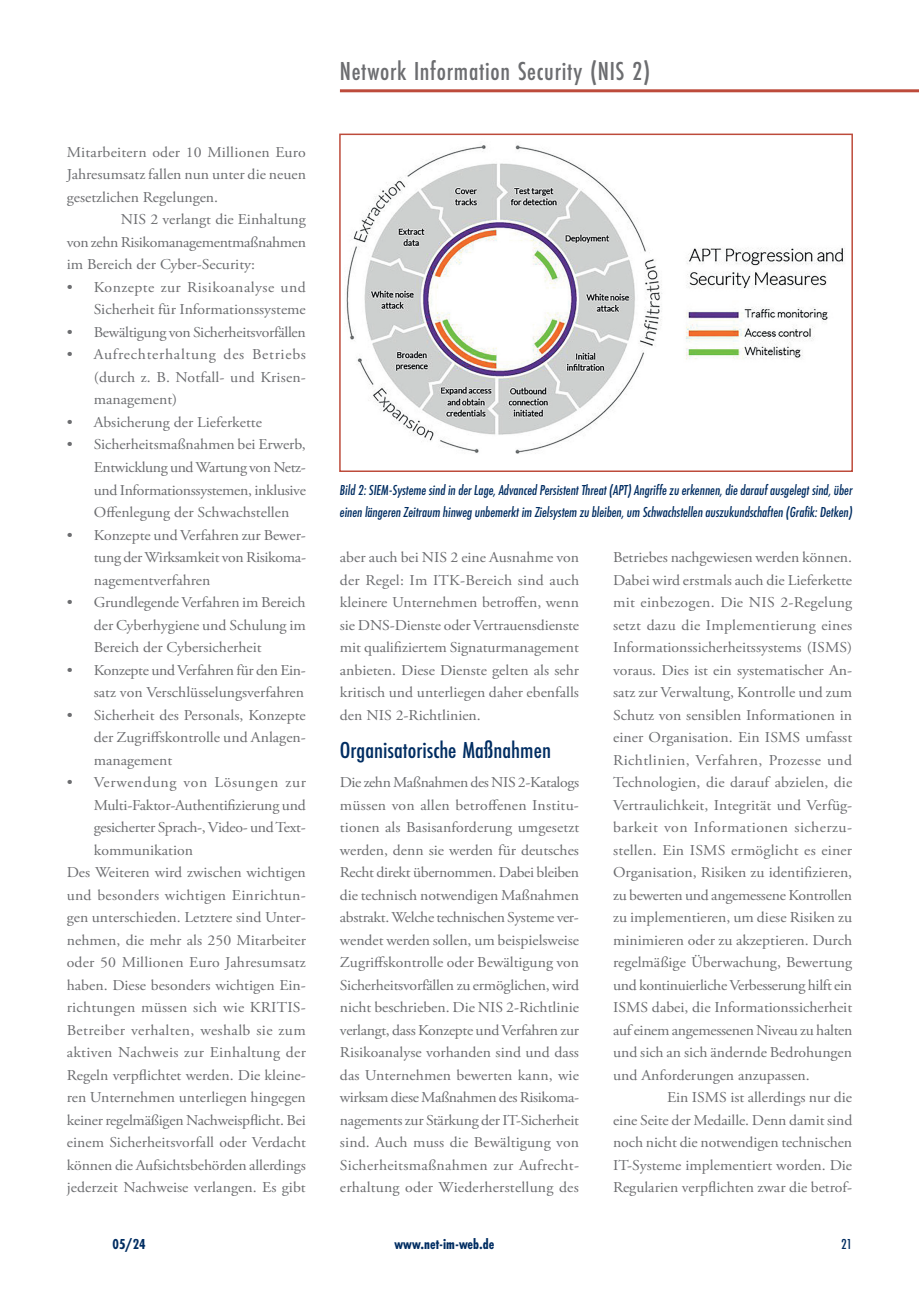
<style>
.page{position:relative;width:919px;height:1289px;background:#fff}
.page>*{position:absolute;margin:0;border:0;box-sizing:border-box;transform-origin:0 0}
.t1{font:500 27px "Futura PT Cond";letter-spacing:.025em;color:#6c6d70}
.t2{font:500 24px "Futura PT Cond";color:#002d62;scale:1.05 1}
.t3{font:15px/22.5px "Adobe Garamond Pro";color:#6c6d70;text-align:justify;scale:1.05 1}
.t4{font:italic 500 15px/22.5px "Futura PT Cond";letter-spacing:-.005em;color:#002d62}
.t5{font:15px "Adobe Garamond Pro";letter-spacing:-.02em;color:#6c6d70;scale:1.05 1}
.t6{font:15px "Adobe Garamond Pro";letter-spacing:.025em;color:#6c6d70;scale:1.05 1}
.t7{font:15px "Adobe Garamond Pro";letter-spacing:.04em;color:#6c6d70;scale:1.05 1}
.t8{font:700 15px "Futura PT Cond";color:#002d62}
.t9{font:500 15px "Futura PT Cond";color:#002d62}
</style>
<div class="page">
<hr style="left:340px;top:89px;width:578px;height:3px;background:#bd4b3b">
<img style="left:346px;top:145px;width:499px;height:309px">
<div style="left:339px;top:134px;width:513px;height:338px;border:2px solid #bd4b3b"></div>
<p class="t3" style="left:67px;top:141px;width:229px">Mitarbeitern oder 10 Millionen Euro Jahresumsatz fallen nun unter die neuen gesetzlichen Regelungen.</p>
<p class="t3" style="left:67px;top:209px;width:229px;text-indent:54px">NIS 2 verlangt die Einhaltung von zehn Risikomanagementmaßnahmen im Bereich der Cyber-Security:</p>
<p class="t3" style="left:67px;top:276px;width:229px;text-align:right">• Konzepte zur Risikoanalyse und<br>Sicherheit für Informationssysteme</p>
<p class="t5" style="left:67px;top:323px;width:229px">• Bewältigung von Sicherheitsvorfällen</p>
<p class="t3" style="left:94px;top:344px;width:204px;text-indent:-27px">• Aufrechterhaltung des Betriebs (durch z. B. Notfall- und Krisen&shy;management)</p>
<p class="t3" style="left:67px;top:411px;width:187px">• Absicherung der Lieferkette</p>
<p class="t3" style="left:94px;top:434px;width:203px;text-indent:-27px">• Sicherheitsmaßnahmen bei Erwerb, Entwicklung und Wartung von Netz&shy;und Informationssystemen, inklusive Offenlegung der Schwachstellen</p>
<p class="t3" style="left:94px;top:524px;width:204px;text-indent:-27px">• Konzepte und Verfahren zur Bewer&shy;tung der Wirksamkeit von Risikoma&shy;nagementverfahren</p>
<p class="t3" style="left:94px;top:591px;width:203px;text-indent:-27px">• Grundlegende Verfahren im Bereich der Cyberhygiene und Schulung im Bereich der Cybersicherheit</p>
<p class="t3" style="left:67px;top:659px;width:229px;text-align:right">• Konzepte und Verfahren für den Ein&shy;satz von Verschlüsselungsverfahren</p>
<p class="t3" style="left:94px;top:704px;width:203px;text-indent:-27px">• Sicherheit des Personals, Konzepte der Zugriffskontrolle und Anlagen&shy;management</p>
<p class="t7" style="left:67px;top:773px;width:229px">• Verwendung von Lösungen zur</p>
<p class="t3" style="left:94px;top:794px;width:203px">Multi-Faktor-Authentifizierung und</p>
<p class="t5" style="left:94px;top:818px;width:203px">gesicherter Sprach-, Video- und Text-</p>
<p class="t3" style="left:94px;top:839px;width:96px">kommunikation</p>
<p class="t3" style="left:67px;top:861px;width:229px">Des Weiteren wird zwischen wichtigen</p>
<p class="t3" style="left:67px;top:884px;width:229px">und besonders wichtigen Einrichtun-</p>
<p class="t3" style="left:67px;top:906px;width:229px">gen unterschieden. Letztere sind Unter-</p>
<p class="t3" style="left:67px;top:929px;width:229px">nehmen, die mehr als 250 Mitarbeiter</p>
<p class="t3" style="left:67px;top:951px;width:229px">oder 50 Millionen Euro Jahresumsatz</p>
<p class="t3" style="left:67px;top:974px;width:229px">haben. Diese besonders wichtigen Ein-</p>
<p class="t3" style="left:67px;top:996px;width:229px">richtungen müssen sich wie KRITIS-</p>
<p class="t6" style="left:67px;top:1021px;width:229px">Betreiber verhalten, weshalb sie zum</p>
<p class="t3" style="left:67px;top:1041px;width:229px">aktiven Nachweis zur Einhaltung der</p>
<p class="t3" style="left:67px;top:1064px;width:229px">Regeln verpflichtet werden. Die kleine-</p>
<p class="t3" style="left:67px;top:1086px;width:229px">ren Unternehmen unterliegen hingegen</p>
<p class="t3" style="left:67px;top:1109px;width:229px">keiner regelmäßigen Nachweispflicht. Bei</p>
<p class="t3" style="left:67px;top:1131px;width:229px">einem Sicherheitsvorfall oder Verdacht</p>
<p class="t3" style="left:67px;top:1154px;width:229px">können die Aufsichtsbehörden allerdings</p>
<p class="t3" style="left:67px;top:1176px;width:229px">jederzeit Nachweise verlangen. Es gibt</p>
<h1 class="t1" style="left:340px;top:55px;width:312px">Network Information Security (NIS 2)</h1>
<p class="t4" style="left:340px;top:478px;width:514px">Bild 2: SIEM-Systeme sind in der Lage, Advanced Persistent Threat (APT) Angriffe zu erkennen, die darauf ausgelegt sind, über einen längeren Zeitraum hinweg unbemerkt im Zielsystem zu bleiben, um Schwachstellen auszukundschaften (Grafik: Detken)</p>
<p class="t3" style="left:340px;top:546px;width:229px">aber auch bei NIS 2 eine Ausnahme von der Regel: Im ITK-Bereich sind auch kleinere Unternehmen betroffen, wenn sie DNS-Dienste oder Vertrauensdienste mit qualifiziertem Signaturmanagement anbieten. Diese Dienste gelten als sehr kritisch und unterliegen daher ebenfalls den NIS 2-Richtlinien.</p>
<h2 class="t2" style="left:340px;top:735px;width:203px">Organisatorische Maßnahmen</h2>
<p class="t3" style="left:340px;top:771px;width:229px">Die zehn Maßnahmen des NIS 2-Katalogs müssen von allen betroffenen Institu&shy;tionen als Basisanforderung umgesetzt werden, denn sie werden für deutsches Recht direkt übernommen. Dabei bleiben die technisch notwendigen Maßnahmen abstrakt. Welche technischen Systeme ver&shy;wendet werden sollen, um beispielsweise Zugriffskontrolle oder Bewältigung von Sicherheitsvorfällen zu ermöglichen, wird nicht beschrieben. Die NIS 2-Richtlinie verlangt, dass Konzepte und Verfahren zur Risikoanalyse vorhanden sind und dass das Unternehmen bewerten kann, wie wirksam diese Maßnahmen des Risikoma&shy;nagements zur Stärkung der IT-Sicherheit sind. Auch muss die Bewältigung von Sicherheitsmaßnahmen zur Aufrecht&shy;erhaltung oder Wiederherstellung des</p>
<p class="t3" style="left:613px;top:546px;width:229px">Betriebes nachgewiesen werden können.<br>Dabei wird erstmals auch die Lieferkette mit einbezogen. Die NIS 2-Regelung setzt dazu die Implementierung eines Informationssicherheitssystems (ISMS) voraus. Dies ist ein systematischer An&shy;satz zur Verwaltung, Kontrolle und zum Schutz von sensiblen Informationen in einer Organisation. Ein ISMS umfasst Richtlinien, Verfahren, Prozesse und Technologien, die darauf abzielen, die Vertraulichkeit, Integrität und Verfüg&shy;barkeit von Informationen sicherzu&shy;stellen. Ein ISMS ermöglicht es einer Organisation, Risiken zu identifizieren, zu bewerten und angemessene Kontrollen zu implementieren, um diese Risiken zu minimieren oder zu akzeptieren. Durch regelmäßige Überwachung, Bewertung und kontinuierliche Verbesserung hilft ein ISMS dabei, die Informationssicherheit auf einem angemessenen Niveau zu halten und sich an sich ändernde Bedrohungen und Anforderungen anzupassen.</p>
<p class="t3" style="left:613px;top:1086px;width:229px;text-indent:54px">Ein ISMS ist allerdings nur die eine Seite der Medaille. Denn damit sind noch nicht die notwendigen technischen IT-Systeme implementiert worden. Die Regularien verpflichten zwar die betrof-</p>
<p class="t8" style="left:113px;top:1235px;width:35px">05/24</p>
<p class="t8" style="left:394px;top:1235px;width:101px">www.net-im-web.de</p>
<p class="t9" style="left:841px;top:1234px;width:12px">21</p>
</div>
